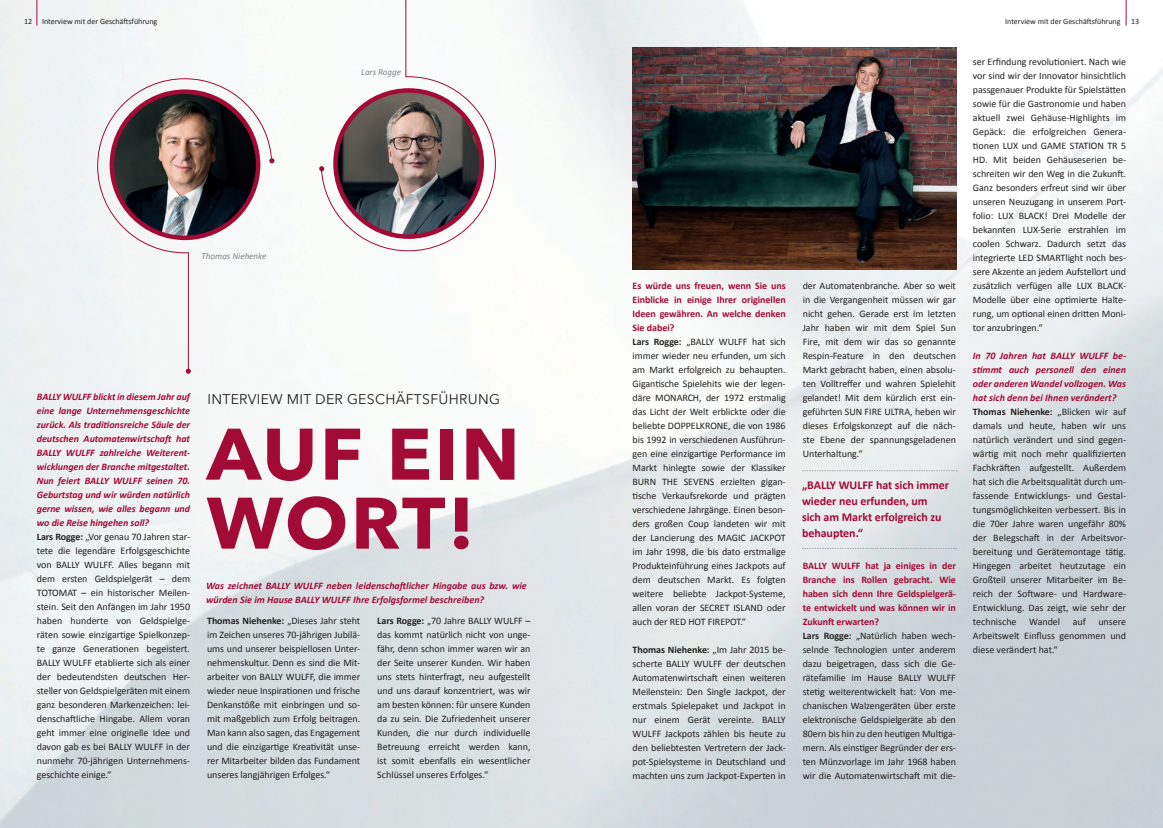
<style>
.page{position:relative;width:1163px;height:828px;background:#fff}
.page>*{position:absolute;margin:0;border:0;box-sizing:border-box;transform-origin:0 0}
.t1{font:700 72px/69px "Avenir Next";letter-spacing:.035em;color:#a20b36}
.t2{font:14px "Avenir Next";letter-spacing:.02em;color:#231f20}
.t3{font:700 12px/16px "Calibri";letter-spacing:-.005em;color:#a20b36}
.t4{font:10px/14px "Calibri";letter-spacing:-.005em;color:#231f20;text-align:justify}
.t5{font:italic 700 10px/14px "Calibri";color:#a20b36}
.t6{font:italic 9px "Calibri";color:#808285}
.t7{font:8px "Calibri";color:#231f20}
.s1{font-weight:700;font-style:italic;color:#a20b36}
.s2{font-weight:700}
.s3{font-weight:700;color:#a20b36}
</style>
<div class="page">
<img style="left:0;top:0;width:1162px;height:828px">
<img style="left:335px;top:90px;width:145px;height:147px">
<div style="left:333px;top:88px;width:151px;height:151px;border:5px solid #a20b36;border-radius:50%"></div>
<svg style="left:319px;top:166px;width:5px;height:5px"></svg>
<svg style="left:269px;top:158px;width:5px;height:5px"></svg>
<svg style="left:186px;top:369px;width:5px;height:5px"></svg>
<img style="left:112px;top:92px;width:146px;height:146px;border-radius:73px">
<div style="left:110px;top:89px;width:150px;height:151px;border:5px solid #a20b36;border-radius:50%"></div>
<img style="left:632px;top:47px;width:324px;height:222px">
<svg style="left:801px;top:470px;width:156px;height:1px"></svg>
<svg style="left:801px;top:548px;width:155px;height:1px"></svg>
<svg style="left:1125px;top:0;width:1px;height:26px"></svg>
<svg style="left:37px;top:0;width:1px;height:26px"></svg>
<p class="t7" style="left:24px;top:17px;width:135px">12 Interview mit der Geschäftsführung</p>
<p class="t7" style="left:1005px;top:17px;width:117px">Interview mit der Geschäftsführung</p>
<p class="t7" style="left:1130px;top:17px;width:10px">13</p>
<p class="t7" style="left:24px;top:17px;width:80px">06 Unsere Geschichte</p>
<p class="t7" style="left:1059px;top:17px;width:62px">Unsere Gesc ichte</p>
<p class="t7" style="left:1130px;top:17px;width:10px">07</p>
<p class="t6" style="left:361px;top:66px;width:41px">Lars Rogge</p>
<p class="t6" style="left:201px;top:250px;width:66px">Thomas Niehenke</p>
<p class="t4" style="left:37px;top:389px;width:155px;text-align:left"><span class="s1">BALLY WULFF blickt in diesem Jahr auf eine lange Unternehmensgeschichte zurück. Als traditionsreiche Säule der deutschen Automatenwirtschaft hat BALLY WULFF zahlreiche Weiterent&shy;wicklungen der Branche mitgestaltet.<br>Nun feiert BALLY WULFF seinen 70.<br>Geburtstag und wir würden natürlich gerne wissen, wie alles begann und wo die Reise hingehen soll?<br></span><span class="s2">Lars Rogge:</span> „Vor genau 70 Jahren star&shy;tete die legendäre Erfolgsgeschichte von BALLY WULFF. Alles begann mit dem ersten Geldspielgerät – dem TOTOMAT – ein historischer Meilen&shy;stein. Seit den Anfängen im Jahr 1950 haben hunderte von Geldspielge&shy;räten sowie einzigartige Spielkonzep&shy;te ganze Generationen begeistert.<br>BALLY WULFF etablierte sich als einer der bedeutendsten deutschen Her&shy;steller von Geldspielgeräten mit einem ganz besonderen Markenzeichen: lei&shy;denschaftliche Hingabe. Allem voran geht immer eine originelle Idee und davon gab es bei BALLY WULFF in der nunmehr 70-jährigen Unternehmens&shy;geschichte einige.“</p>
<h2 class="t2" style="left:207px;top:387px;width:294px">INTERVIEW MIT DER GESCHÄFTSFÜHRUNG</h2>
<h1 class="t1" style="left:207px;top:419px;width:314px">AUF EIN<br>WORT!</h1>
<p class="t5" style="left:206px;top:578px;width:322px">Was zeichnet BALLY WULFF neben leidenschaftlicher Hingabe aus bzw. wie würden Sie im Hause BALLY WULFF Ihre Erfolgsformel beschreiben?</p>
<p class="t4" style="left:207px;top:613px;width:155px"><span class="s2">Thomas Niehenke:</span> „Dieses Jahr steht im Zeichen unseres 70-jährigen Jubilä&shy;ums und unserer beispiellosen Unter&shy;nehmenskultur. Denn es sind die Mit&shy;arbeiter von BALLY WULFF, die immer wieder neue Inspirationen und frische Denkanstöße mit einbringen und so&shy;mit maßgeblich zum Erfolg beitragen.<br>Man kann also sagen, das Engagement und die einzigartige Kreativität unse&shy;rer Mitarbeiter bilden das Fundament unseres langjährigen Erfolges.“</p>
<p class="t4" style="left:377px;top:613px;width:155px"><span class="s2">Lars Rogge:</span> „70 Jahre BALLY WULFF – das kommt natürlich nicht von unge&shy;fähr, denn schon immer waren wir an der Seite unserer Kunden. Wir haben uns stets hinterfragt, neu aufgestellt und uns darauf konzentriert, was wir am besten können: für unsere Kunden da zu sein. Die Zufriedenheit unserer Kunden, die nur durch individuelle Betreuung erreicht werden kann, ist somit ebenfalls ein wesentlicher Schlüssel unseres Erfolges.“</p>
<p class="t4" style="left:632px;top:278px;width:155px;text-align:left"><span class="s3">Es würde uns freuen, wenn Sie uns Einblicke in einige Ihrer originellen Ideen gewähren. An welche denken Sie dabei?<br></span><span class="s2">Lars Rogge:</span> „BALLY WULFF hat sich immer wieder neu erfunden, um sich am Markt erfolgreich zu behaupten.<br>Gigantische Spielehits wie der legen&shy;däre MONARCH, der 1972 erstmalig das Licht der Welt erblickte oder die beliebte DOPPELKRONE, die von 1986 bis 1992 in verschiedenen Ausführun&shy;gen eine einzigartige Performance im Markt hinlegte sowie der Klassiker BURN THE SEVENS erzielten gigan&shy;tische Verkaufsrekorde und prägten verschiedene Jahrgänge. Einen beson&shy;ders großen Coup landeten wir mit der Lancierung des MAGIC JACKPOT im Jahr 1998, die bis dato erstmalige Produkteinführung eines Jackpots auf dem deutschen Markt. Es folgten weitere beliebte Jackpot-Systeme, allen voran der SECRET ISLAND oder auch der RED HOT FIREPOT.“</p>
<p class="t4" style="left:632px;top:642px;width:155px"><span class="s2">Thomas Niehenke:</span> „Im Jahr 2015 be&shy;scherte BALLY WULFF der deutschen Automatenwirtschaft einen weiteren Meilenstein: Den Single Jackpot, der erstmals Spielepaket und Jackpot in nur einem Gerät vereinte. BALLY WULFF Jackpots zählen bis heute zu den beliebtesten Vertretern der Jack&shy;pot-Spielsysteme in Deutschland und machten uns zum Jackpot-Experten in</p>
<p class="t4" style="left:802px;top:278px;width:155px">der Automatenbranche. Aber so weit in die Vergangenheit müssen wir gar nicht gehen. Gerade erst im letzten Jahr haben wir mit dem Spiel Sun Fire, mit dem wir das so genannte Respin-Feature in den deutschen Markt gebracht haben, einen absolu&shy;ten Volltreffer und wahren Spielehit gelandet! Mit dem kürzlich erst ein&shy;geführten SUN FIRE ULTRA, heben wir dieses Erfolgskonzept auf die näch&shy;ste Ebene der spannungsgeladenen Unterhaltung.“</p>
<p class="t3" style="left:801px;top:476px;width:148px">„BALLY WULFF hat sich immer wieder neu erfunden, um sich am Markt erfolgreich zu behaupten.“</p>
<p class="t4" style="left:802px;top:558px;width:155px;text-align:left"><span class="s3">BALLY WULFF hat ja einiges in der Branche ins Rollen gebracht. Wie haben sich denn Ihre Geldspielgerä&shy;te entwickelt und was können wir in Zukunft erwarten?<br></span><span class="s2">Lars Rogge:</span> „Natürlich haben wech&shy;selnde Technologien unter anderem dazu beigetragen, dass sich die Ge&shy;rätefamilie im Hause BALLY WULFF stetig weiterentwickelt hat: Von me&shy;chanischen Walzengeräten über erste elektronische Geldspielgeräte ab den 80ern bis hin zu den heutigen Multiga&shy;mern. Als einstiger Begründer der ers&shy;ten Münzvorlage im Jahr 1968 haben wir die Automatenwirtschaft mit die-</p>
<p class="t4" style="left:972px;top:54px;width:155px">ser Erfindung revolutioniert. Nach wie vor sind wir der Innovator hinsichtlich passgenauer Produkte für Spielstätten sowie für die Gastronomie und haben aktuell zwei Gehäuse-Highlights im Gepäck: die erfolgreichen Genera&shy;tionen LUX und GAME STATION TR 5<br>HD. Mit beiden Gehäuseserien be&shy;schreiten wir den Weg in die Zukunft.<br>Ganz besonders erfreut sind wir über unseren Neuzugang in unserem Port&shy;folio: LUX BLACK! Drei Modelle der bekannten LUX-Serie erstrahlen im coolen Schwarz. Dadurch setzt das integrierte LED SMARTlight noch bes&shy;sere Akzente an jedem Aufstellort und zusätzlich verfügen alle LUX BLACK-Modelle über eine optimierte Halte&shy;rung, um optional einen dritten Moni&shy;tor anzubringen.“</p>
<p class="t4" style="left:972px;top:348px;width:155px;text-align:left"><span class="s1">In 70 Jahren hat BALLY WULFF be&shy;stimmt auch personell den einen oder anderen Wandel vollzogen. Was hat sich denn bei Ihnen verändert?<br></span><span class="s2">Thomas Niehenke:</span> „Blicken wir auf damals und heute, haben wir uns natürlich verändert und sind gegen&shy;wärtig mit noch mehr qualifizierten Fachkräften aufgestellt. Außerdem hat sich die Arbeitsqualität durch um&shy;fassende Entwicklungs- und Gestal&shy;tungsmöglichkeiten verbessert. Bis in die 70er Jahre waren ungefähr 80% der Belegschaft in der Arbeitsvor&shy;bereitung und Gerätemontage tätig.<br>Hingegen arbeitet heutzutage ein Großteil unserer Mitarbeiter im Be&shy;reich der Software- und Hardware-Entwicklung. Das zeigt, wie sehr der technische</p>
<p class="t4" style="left:1028px;top:614px;width:33px">Wandel</p>
<p class="t4" style="left:1072px;top:614px;width:15px">auf</p>
<p class="t4" style="left:972px;top:614px;width:155px;text-indent:125px">unsere Arbeitswelt Einfluss genommen und diese verändert hat.“</p>
</div>
